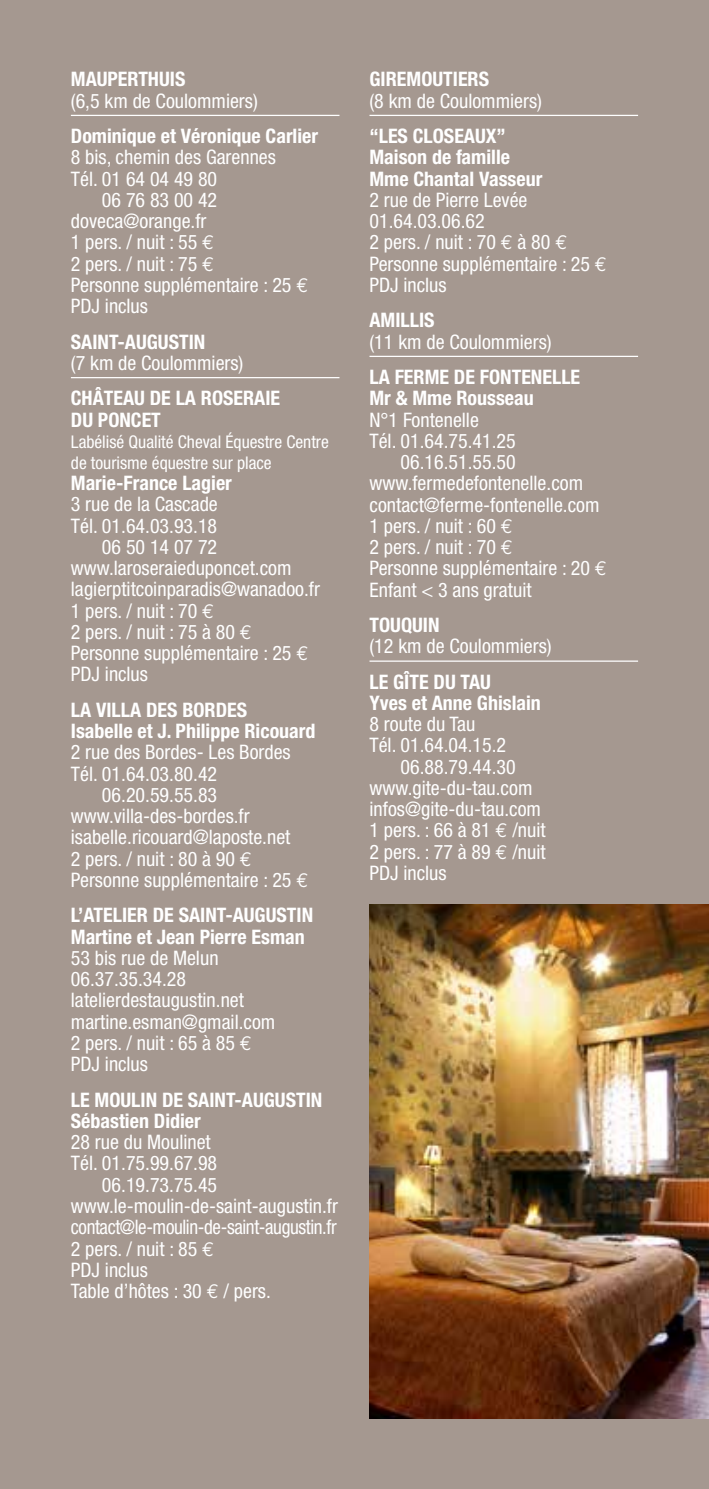
<style>
.page{position:relative;width:709px;height:1489px;background:#fff}
.page>*{position:absolute;margin:0;border:0;box-sizing:border-box;transform-origin:0 0}
.t1{font:condensed 20px/21.2px "Helvetica Neue";color:#fff}
.t2{font:700 condensed 20px/21.2px "Helvetica Neue";color:#fff}
.t3{font:condensed 20px "Helvetica Neue";letter-spacing:-.02em;color:#fff;scale:.95 1}
.t4{font:condensed 17.5px/21.2px "Helvetica Neue";color:#fff}
.s1{font-family:"Euro Mono";font-stretch:normal}
</style>
<div class="page">
<div style="left:0;top:0;width:709px;height:1488px;background:#a59890"></div>
<hr style="left:71px;top:115px;width:268px;height:1px;background:#fff">
<hr style="left:71px;top:377px;width:268px;height:1px;background:#fff">
<hr style="left:369px;top:115px;width:269px;height:1px;background:#fff">
<hr style="left:369px;top:356px;width:269px;height:1px;background:#fff">
<hr style="left:369px;top:660px;width:269px;height:1px;background:#fff">
<img style="left:369px;top:904px;width:340px;height:513px">
<p class="t2" style="left:71px;top:68px;width:116px">MAUPERTHUIS</p>
<p class="t1" style="left:71px;top:90px;width:188px">(6,5 km de Coulommiers)</p>
<p class="t2" style="left:71px;top:125px;width:249px">Dominique et Véronique Carlier</p>
<p class="t1" style="left:71px;top:146px;width:207px">8 bis, chemin des Garennes</p>
<p class="t1" style="left:71px;top:168px;width:148px">Tél. 01 64 04 49 80</p>
<p class="t1" style="left:102px;top:189px;width:117px">06 76 83 00 42</p>
<p class="t1" style="left:71px;top:210px;width:137px">doveca@orange.fr</p>
<p class="t1" style="left:71px;top:231px;width:145px">1 pers. / nuit : 55 <span class="s1">E</span></p>
<p class="t1" style="left:71px;top:253px;width:145px">2 pers. / nuit : 75 <span class="s1">E</span></p>
<p class="t1" style="left:71px;top:274px;width:239px">Personne supplémentaire : 25 <span class="s1">E</span></p>
<p class="t1" style="left:71px;top:295px;width:79px">PDJ inclus</p>
<p class="t2" style="left:71px;top:330px;width:136px">SAINT-AUGUSTIN</p>
<p class="t1" style="left:71px;top:352px;width:174px">(7 km de Coulommiers)</p>
<p class="t2" style="left:71px;top:387px;width:211px">CHÂTEAU DE LA ROSERAIE<br>DU PONCET</p>
<p class="t4" style="left:71px;top:430px;width:259px">Labélisé Qualité Cheval Équestre Centre de tourisme équestre sur place</p>
<p class="t2" style="left:71px;top:472px;width:162px">Marie-France Lagier</p>
<p class="t1" style="left:71px;top:493px;width:148px">3 rue de la Cascade</p>
<p class="t1" style="left:71px;top:515px;width:148px">Tél. 01.64.03.93.18</p>
<p class="t1" style="left:102px;top:536px;width:117px">06 50 14 07 72</p>
<p class="t1" style="left:71px;top:557px;width:222px">www.laroseraieduponcet.com</p>
<p class="t1" style="left:71px;top:578px;width:251px">lagierptitcoinparadis@wanadoo.fr</p>
<p class="t1" style="left:71px;top:600px;width:145px">1 pers. / nuit : 70 <span class="s1">E</span></p>
<p class="t1" style="left:71px;top:621px;width:182px">2 pers. / nuit : 75 à 80 <span class="s1">E</span></p>
<p class="t1" style="left:71px;top:642px;width:239px">Personne supplémentaire : 25 <span class="s1">E</span></p>
<p class="t1" style="left:71px;top:663px;width:79px">PDJ inclus</p>
<p class="t2" style="left:71px;top:698px;width:246px">LA VILLA DES BORDES<br>Isabelle et J. Philippe Ricouard</p>
<p class="t1" style="left:71px;top:741px;width:221px">2 rue des Bordes- Les Bordes</p>
<p class="t1" style="left:71px;top:762px;width:148px">Tél. 01.64.03.80.42</p>
<p class="t1" style="left:102px;top:784px;width:117px">06.20.59.55.83</p>
<p class="t1" style="left:71px;top:805px;width:180px">www.villa-des-bordes.fr</p>
<p class="t1" style="left:71px;top:826px;width:221px">isabelle.ricouard@laposte.net</p>
<p class="t1" style="left:71px;top:847px;width:182px">2 pers. / nuit : 80 à 90 <span class="s1">E</span></p>
<p class="t1" style="left:71px;top:869px;width:239px">Personne supplémentaire : 25 <span class="s1">E</span></p>
<p class="t2" style="left:71px;top:904px;width:244px">L’ATELIER DE SAINT-AUGUSTIN<br>Martine et Jean Pierre Esman</p>
<p class="t1" style="left:71px;top:946px;width:206px">53 bis rue de Melun<br>06.37.35.34.28 latelierdestaugustin.net martine.esman@gmail.com<br>2 pers. / nuit : 65 à 85 <span class="s1">E<br></span>PDJ inclus</p>
<p class="t2" style="left:71px;top:1088px;width:253px">LE MOULIN DE SAINT-AUGUSTIN<br>Sébastien Didier</p>
<p class="t1" style="left:71px;top:1131px;width:141px">28 rue du Moulinet</p>
<p class="t1" style="left:71px;top:1152px;width:148px">Tél. 01.75.99.67.98</p>
<p class="t1" style="left:102px;top:1173px;width:117px">06.19.73.75.45</p>
<p class="t1" style="left:71px;top:1194px;width:268px">www.le-moulin-de-saint-augustin.fr</p>
<p class="t3" style="left:71px;top:1215px;width:281px">contact@le-moulin-de-saint-augustin.fr</p>
<p class="t1" style="left:71px;top:1237px;width:145px">2 pers. / nuit : 85 <span class="s1">E</span></p>
<p class="t1" style="left:71px;top:1258px;width:79px">PDJ inclus</p>
<p class="t1" style="left:71px;top:1280px;width:201px">Table d’hôtes : 30 <span class="s1">E</span> / pers.</p>
<p class="t2" style="left:369px;top:68px;width:121px">GIREMOUTIERS</p>
<p class="t1" style="left:369px;top:90px;width:174px">(8 km de Coulommiers)</p>
<p class="t2" style="left:369px;top:125px;width:174px">“LES CLOSEAUX”<br>Maison de famille<br>Mme Chantal Vasseur</p>
<p class="t1" style="left:369px;top:189px;width:239px">2 rue de Pierre Levée<br>01.64.03.06.62<br>2 pers. / nuit : 70 <span class="s1">E</span> à 80 <span class="s1">E<br></span>Personne supplémentaire : 25 <span class="s1">E<br></span>PDJ inclus</p>
<p class="t2" style="left:369px;top:309px;width:67px">AMILLIS</p>
<p class="t1" style="left:369px;top:331px;width:184px">(11 km de Coulommiers)</p>
<p class="t2" style="left:369px;top:366px;width:212px">LA FERME DE FONTENELLE<br>Mr &amp; Mme Rousseau</p>
<p class="t1" style="left:369px;top:408px;width:111px">N°1 Fontenelle</p>
<p class="t1" style="left:369px;top:430px;width:148px">Tél. 01.64.75.41.25</p>
<p class="t1" style="left:400px;top:451px;width:117px">06.16.51.55.50</p>
<p class="t1" style="left:369px;top:472px;width:215px">www.fermedefontenelle.com</p>
<p class="t1" style="left:369px;top:493px;width:231px">contact@ferme-fontenelle.com</p>
<p class="t1" style="left:369px;top:515px;width:145px">1 pers. / nuit : 60 <span class="s1">E</span></p>
<p class="t1" style="left:369px;top:536px;width:145px">2 pers. / nuit : 70 <span class="s1">E</span></p>
<p class="t1" style="left:369px;top:557px;width:239px">Personne supplémentaire : 20 <span class="s1">E</span></p>
<p class="t1" style="left:369px;top:578px;width:164px">Enfant &lt; 3 ans gratuit</p>
<p class="t2" style="left:369px;top:614px;width:71px">TOUQUIN</p>
<p class="t1" style="left:369px;top:635px;width:184px">(12 km de Coulommiers)</p>
<p class="t2" style="left:369px;top:670px;width:173px">LE GÎTE DU TAU<br>Yves et Anne Ghislain</p>
<p class="t1" style="left:369px;top:713px;width:107px">8 route du Tau</p>
<p class="t1" style="left:369px;top:734px;width:138px">Tél. 01.64.04.15.2</p>
<p class="t1" style="left:400px;top:755px;width:117px">06.88.79.44.30</p>
<p class="t1" style="left:369px;top:777px;width:164px">www.gite-du-tau.com</p>
<p class="t1" style="left:369px;top:798px;width:173px">infos@gite-du-tau.com</p>
<p class="t1" style="left:369px;top:819px;width:178px">1 pers. : 66 à 81 <span class="s1">E</span> /nuit</p>
<p class="t1" style="left:369px;top:840px;width:178px">2 pers. : 77 à 89 <span class="s1">E</span> /nuit</p>
<p class="t1" style="left:369px;top:862px;width:79px">PDJ inclus</p>
</div>
